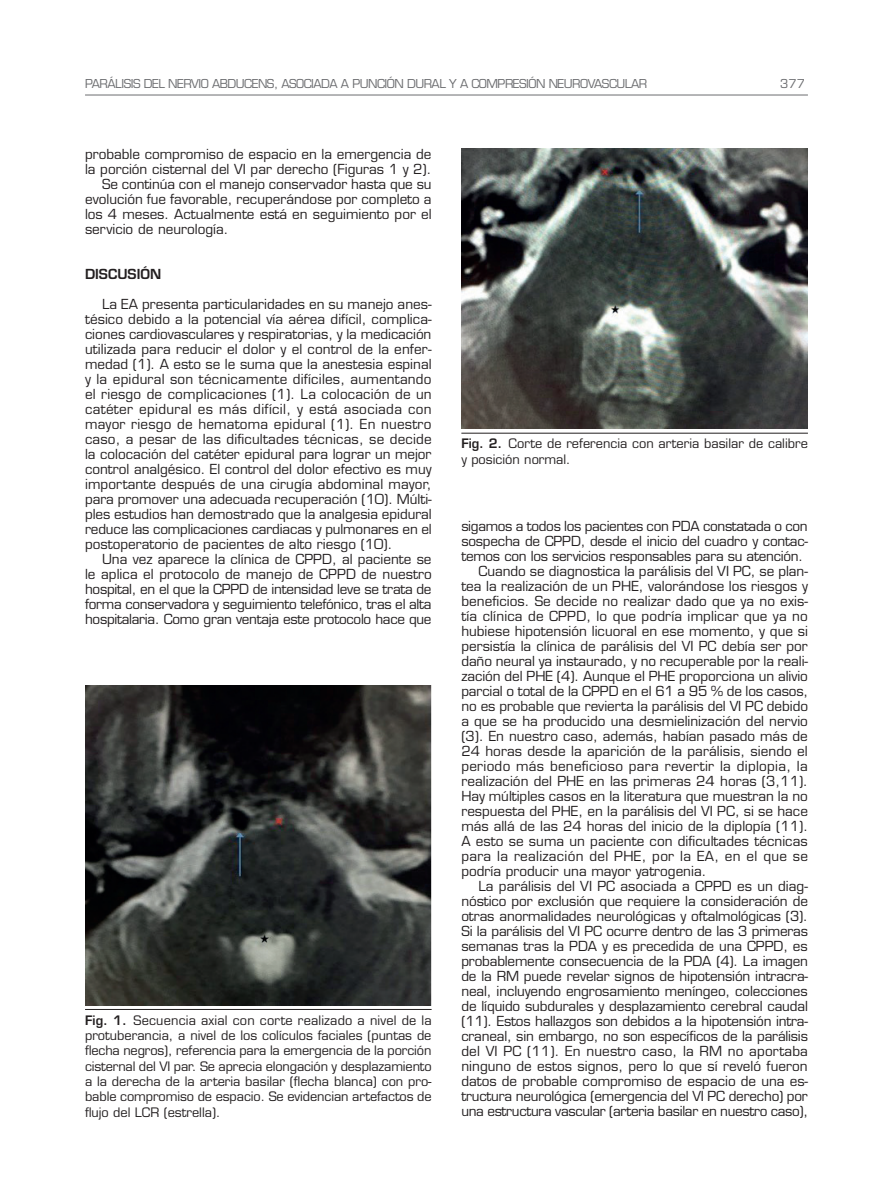
<style>
.page{position:relative;width:893px;height:1191px;background:#fff}
.page>*{position:absolute;margin:0;border:0;box-sizing:border-box;transform-origin:0 0}
.t1{font:13.5px/15px "Eurostile LT Std";color:#231f20;text-align:justify}
.t2{font:13.5px "Eurostile LT Std";letter-spacing:-.02em;color:#231f20}
.t3{font:13.5px "Eurostile LT Std";letter-spacing:.02em;color:#231f20}
.t4{font:13.5px "Eurostile LT Std";letter-spacing:-.025em;color:#231f20}
.t5{font:600 13.5px "Eurostile LT Std";color:#231f20}
.t6{font:12.75px/15.3px "Eurostile LT Std";color:#231f20;text-align:justify}
.t7{font:12px "Eurostile LT Std";letter-spacing:-.04em;color:#6c6d70}
.s1{font-weight:600}
</style>
<div class="page">
<hr style="left:85px;top:95px;width:723px;height:1px;background:#6c6d70">
<hr style="left:85px;top:1009px;width:347px;height:1px;background:#231f20">
<img style="left:85px;top:685px;width:347px;height:320px">
<img style="left:461px;top:149px;width:347px;height:279px">
<hr style="left:461px;top:433px;width:347px;height:1px;background:#231f20">
<p class="t7" style="left:85px;top:76px;width:564px">PARÁLISIS DEL NERVIO ABDUCENS, ASOCIADA A PUNCIÓN DURAL Y A COMPRESIÓN NEUROVASCULAR</p>
<p class="t7" style="left:780px;top:76px;width:26px">377</p>
<p class="t1" style="left:85px;top:147px;width:348px">probable compromiso de espacio en la emergencia de</p>
<p class="t1" style="left:85px;top:162px;width:348px">la porción cisternal del VI par derecho (Figuras 1 y 2).</p>
<p class="t1" style="left:102px;top:177px;width:331px">Se continúa con el manejo conservador hasta que su</p>
<p class="t1" style="left:85px;top:192px;width:348px">evolución fue favorable, recuperándose por completo a</p>
<p class="t1" style="left:85px;top:207px;width:348px">los 4 meses. Actualmente está en seguimiento por el</p>
<p class="t1" style="left:85px;top:222px;width:145px">servicio de neurología.</p>
<p class="t5" style="left:85px;top:266px;width:78px">DISCUSIÓN</p>
<p class="t1" style="left:85px;top:297px;width:348px;text-indent:17px">La EA presenta particularidades en su manejo anes&shy;tésico debido a la potencial vía aérea difícil, complica&shy;ciones cardiovasculares y respiratorias, y la medicación utilizada para reducir el dolor y el control de la enfer&shy;medad (1). A esto se le suma que la anestesia espinal y la epidural son técnicamente difíciles, aumentando el riesgo de complicaciones (1). La colocación de un catéter epidural es más difícil, y está asociada con mayor riesgo de hematoma epidural (1). En nuestro caso, a pesar de las dificultades técnicas, se decide la colocación del catéter epidural para lograr un mejor control analgésico. El control del dolor efectivo es muy importante después de una cirugía abdominal mayor, para promover una adecuada recuperación (10). Múlti&shy;ples estudios han demostrado que la analgesia epidural reduce las complicaciones cardiacas y pulmonares en el postoperatorio de pacientes de alto riesgo (10).</p>
<p class="t1" style="left:85px;top:552px;width:348px;text-indent:17px">Una vez aparece la clínica de CPPD, al paciente se le aplica el protocolo de manejo de CPPD de nuestro hospital, en el que la CPPD de intensidad leve se trata de forma conservadora y seguimiento telefónico, tras el alta hospitalaria. Como gran ventaja este protocolo hace que</p>
<p class="t6" style="left:85px;top:1012px;width:348px"><span class="s1">Fig. 1.</span> Secuencia axial con corte realizado a nivel de la protuberancia, a nivel de los colículos faciales (puntas de flecha negros), referencia para la emergencia de la porción cisternal del VI par. Se aprecia elongación y desplazamiento a la derecha de la arteria basilar (flecha blanca) con pro&shy;bable compromiso de espacio. Se evidencian artefactos de flujo del LCR (estrella).</p>
<p class="t6" style="left:461px;top:436px;width:348px"><span class="s1">Fig. 2.</span> Corte de referencia con arteria basilar de calibre y posición normal.</p>
<p class="t4" style="left:461px;top:518px;width:348px">sigamos a todos los pacientes con PDA constatada o con</p>
<p class="t1" style="left:461px;top:534px;width:348px">sospecha de CPPD, desde el inicio del cuadro y contac-</p>
<p class="t2" style="left:461px;top:548px;width:343px">temos con los servicios responsables para su atención.</p>
<p class="t1" style="left:478px;top:564px;width:331px">Cuando se diagnostica la parálisis del VI PC, se plan-</p>
<p class="t1" style="left:461px;top:579px;width:348px">tea la realización de un PHE, valorándose los riesgos y</p>
<p class="t1" style="left:461px;top:594px;width:348px">beneficios. Se decide no realizar dado que ya no exis-</p>
<p class="t1" style="left:461px;top:609px;width:348px">tía clínica de CPPD, lo que podría implicar que ya no</p>
<p class="t1" style="left:461px;top:624px;width:348px">hubiese hipotensión licuoral en ese momento, y que si</p>
<p class="t1" style="left:461px;top:639px;width:348px">persistía la clínica de parálisis del VI PC debía ser por</p>
<p class="t1" style="left:461px;top:654px;width:348px">daño neural ya instaurado, y no recuperable por la reali-</p>
<p class="t1" style="left:461px;top:669px;width:348px">zación del PHE (4). Aunque el PHE proporciona un alivio</p>
<p class="t1" style="left:461px;top:684px;width:348px">parcial o total de la CPPD en el 61 a 95 % de los casos,</p>
<p class="t1" style="left:461px;top:699px;width:348px">no es probable que revierta la parálisis del VI PC debido</p>
<p class="t1" style="left:461px;top:714px;width:348px">a que se ha producido una desmielinización del nervio</p>
<p class="t1" style="left:461px;top:729px;width:348px">(3). En nuestro caso, además, habían pasado más de</p>
<p class="t1" style="left:461px;top:744px;width:348px">24 horas desde la aparición de la parálisis, siendo el</p>
<p class="t3" style="left:461px;top:758px;width:348px">periodo más beneficioso para revertir la diplopia, la</p>
<p class="t1" style="left:461px;top:774px;width:348px">realización del PHE en las primeras 24 horas (3,11).</p>
<p class="t1" style="left:461px;top:789px;width:348px">Hay múltiples casos en la literatura que muestran la no</p>
<p class="t1" style="left:461px;top:804px;width:348px">respuesta del PHE, en la parálisis del VI PC, si se hace</p>
<p class="t1" style="left:461px;top:819px;width:348px">más allá de las 24 horas del inicio de la diplopía (11).</p>
<p class="t1" style="left:461px;top:834px;width:348px">A esto se suma un paciente con dificultades técnicas</p>
<p class="t3" style="left:461px;top:848px;width:348px">para la realización del PHE, por la EA, en el que se</p>
<p class="t1" style="left:461px;top:864px;width:246px">podría producir una mayor yatrogenia.</p>
<p class="t1" style="left:478px;top:879px;width:331px">La parálisis del VI PC asociada a CPPD es un diag-</p>
<p class="t1" style="left:461px;top:894px;width:348px">nóstico por exclusión que requiere la consideración de</p>
<p class="t1" style="left:461px;top:909px;width:348px">otras anormalidades neurológicas y oftalmológicas (3).</p>
<p class="t1" style="left:461px;top:924px;width:348px">Si la parálisis del VI PC ocurre dentro de las 3 primeras</p>
<p class="t1" style="left:461px;top:939px;width:348px">semanas tras la PDA y es precedida de una CPPD, es</p>
<p class="t1" style="left:461px;top:954px;width:348px">probablemente consecuencia de la PDA (4). La imagen</p>
<p class="t1" style="left:461px;top:969px;width:348px">de la RM puede revelar signos de hipotensión intracra-</p>
<p class="t1" style="left:461px;top:984px;width:348px">neal, incluyendo engrosamiento meníngeo, colecciones</p>
<p class="t1" style="left:461px;top:999px;width:348px">de líquido subdurales y desplazamiento cerebral caudal</p>
<p class="t1" style="left:461px;top:1014px;width:348px">(11). Estos hallazgos son debidos a la hipotensión intra-</p>
<p class="t1" style="left:461px;top:1029px;width:348px">craneal, sin embargo, no son específicos de la parálisis</p>
<p class="t1" style="left:461px;top:1044px;width:348px">del VI PC (11). En nuestro caso, la RM no aportaba</p>
<p class="t1" style="left:461px;top:1059px;width:348px">ninguno de estos signos, pero lo que sí reveló fueron</p>
<p class="t1" style="left:461px;top:1074px;width:348px">datos de probable compromiso de espacio de una es-</p>
<p class="t1" style="left:461px;top:1089px;width:348px">tructura neurológica (emergencia del VI PC derecho) por</p>
<p class="t2" style="left:461px;top:1103px;width:348px">una estructura vascular (arteria basilar en nuestro caso),</p>
</div>
